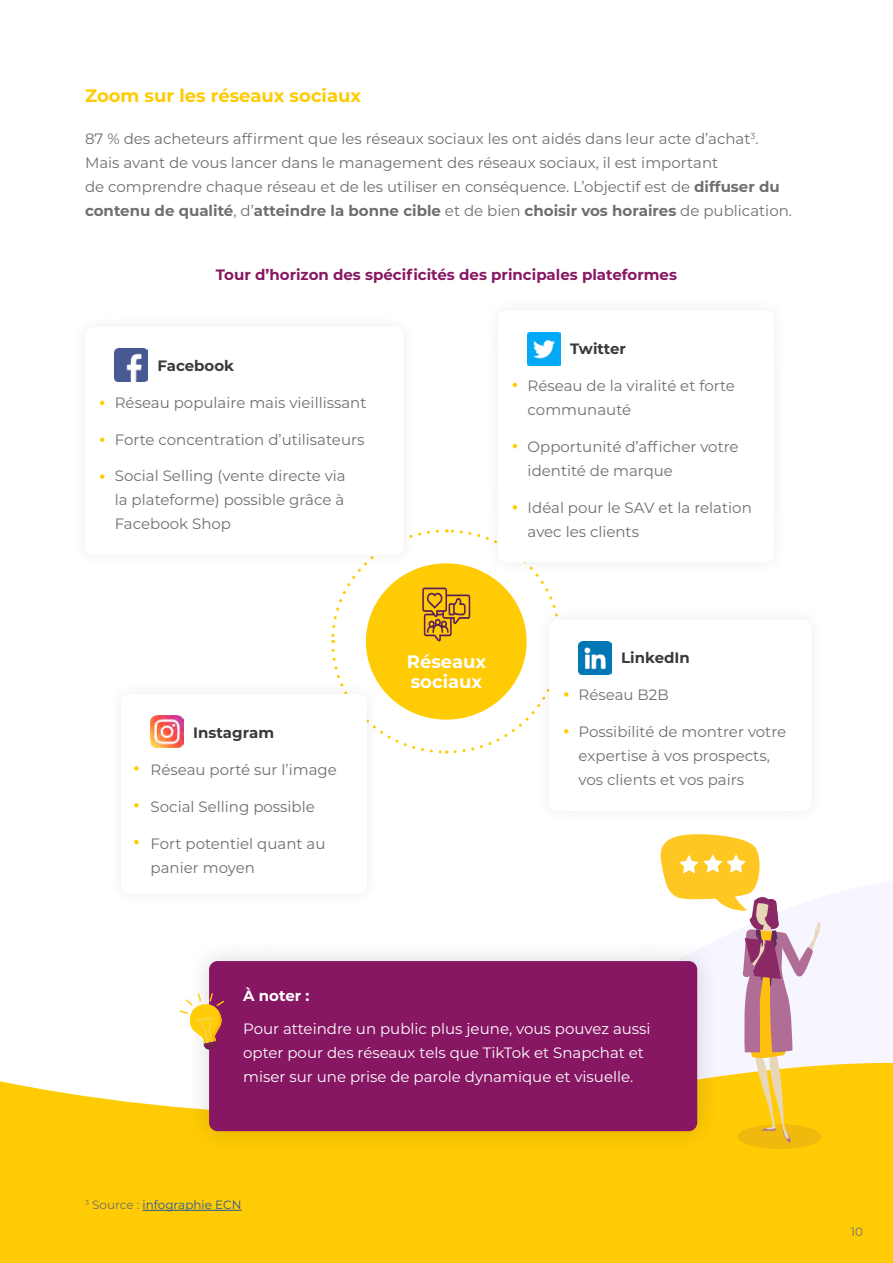
<style>
.page{position:relative;width:893px;height:1263px;background:#fff}
.page>*{position:absolute;margin:0;border:0;box-sizing:border-box;transform-origin:0 0}
.t1{font:700 18px "Montserrat";color:#ffcb05}
.t2{font:700 18px/19.5px "Montserrat";color:#fff}
.t3{font:15px/24px "Montserrat";color:#706f6f}
.t4{font:15px/24px "Montserrat";color:#fff}
.t5{font:700 15px "Montserrat";color:#871763}
.t6{font:700 15px "Montserrat";color:#3a3a3b}
.t7{font:700 15px "Montserrat";color:#fff}
.t8{font:12px "Montserrat";color:#275b9b}
.t9{font:12px "Montserrat";color:#706f6f}
.s1{font-weight:700}
.s2{color:#706f6f}
</style>
<div class="page">
<div style="left:0;top:1062px;width:893px;height:201px;background:#ffcb05"></div>
<div style="left:737px;top:1124px;width:84px;height:25px;background:#efba0d;border-radius:50%"></div>
<svg style="left:660px;top:834px;width:160px;height:309px"></svg>
<div style="left:185px;top:937px;width:537px;height:218px;background:#000;opacity:.15"></div>
<div style="left:209px;top:961px;width:488px;height:170px;background:#871763;border-radius:9px"></div>
<svg style="left:179px;top:992px;width:46px;height:58px"></svg>
<hr style="left:142px;top:1210px;width:100px;height:1px;background:#275b9b">
<img style="left:115px;top:349px;width:33px;height:33px">
<img style="left:151px;top:715px;width:32px;height:33px">
<img style="left:528px;top:332px;width:33px;height:33px">
<img style="left:579px;top:641px;width:32px;height:33px">
<svg style="left:100px;top:401px;width:4px;height:4px"></svg>
<svg style="left:134px;top:766px;width:5px;height:5px"></svg>
<svg style="left:513px;top:383px;width:4px;height:4px"></svg>
<svg style="left:513px;top:444px;width:4px;height:4px"></svg>
<svg style="left:513px;top:505px;width:4px;height:5px"></svg>
<svg style="left:100px;top:474px;width:4px;height:5px"></svg>
<svg style="left:134px;top:840px;width:5px;height:4px"></svg>
<svg style="left:100px;top:437px;width:4px;height:5px"></svg>
<svg style="left:331px;top:529px;width:237px;height:225px"></svg>
<svg style="left:134px;top:803px;width:5px;height:4px"></svg>
<p class="t1" style="left:85px;top:83px;width:278px">Zoom sur les réseaux sociaux</p>
<p class="t3" style="left:85px;top:127px;width:708px">87 % des acheteurs affirment que les réseaux sociaux les ont aidés dans leur acte d’achat<sup>3</sup>.<br>Mais avant de vous lancer dans le management des réseaux sociaux, il est important<br>de comprendre chaque réseau et de les utiliser en conséquence. L’objectif est de <span class="s1">diffuser du contenu de qualité</span>, d’<span class="s1">atteindre la bonne cible</span> et de bien <span class="s1">choisir vos horaires</span> de publication.</p>
<p class="t5" style="left:216px;top:264px;width:463px">Tour d’horizon des spécificités des principales plateformes</p>
<p class="t6" style="left:157px;top:355px;width:78px">Facebook</p>
<p class="t3" style="left:115px;top:390px;width:253px">Réseau populaire mais vieillissant</p>
<p class="t3" style="left:115px;top:427px;width:251px">Forte concentration d’utilisateurs</p>
<p class="t3" style="left:115px;top:463px;width:232px;text-align:justify">Social Selling (vente directe via la plateforme) possible grâce à Facebook Shop</p>
<p class="t6" style="left:570px;top:338px;width:57px">Twitter</p>
<p class="t3" style="left:528px;top:373px;width:209px">Réseau de la viralité et forte communauté</p>
<p class="t3" style="left:528px;top:434px;width:212px">Opportunité d’afficher votre identité de marque</p>
<p class="t3" style="left:528px;top:495px;width:226px">Idéal pour le SAV et la relation avec les clients</p>
<p class="t6" style="left:193px;top:722px;width:82px">Instagram</p>
<p class="t3" style="left:151px;top:757px;width:188px">Réseau porté sur l’image</p>
<p class="t3" style="left:151px;top:794px;width:166px">Social Selling possible</p>
<p class="t3" style="left:151px;top:831px;width:176px">Fort potentiel quant au panier moyen</p>
<p class="t2" style="left:407px;top:651px;width:81px">Réseaux sociaux</p>
<p class="t6" style="left:621px;top:647px;width:70px">LinkedIn</p>
<p class="t3" style="left:579px;top:682px;width:92px">Réseau B2B</p>
<p class="t3" style="left:579px;top:719px;width:209px">Possibilité de montrer votre expertise à vos prospects, vos clients et vos pairs</p>
<p class="t7" style="left:243px;top:985px;width:68px">À noter :</p>
<p class="t4" style="left:243px;top:1016px;width:409px">Pour atteindre un public plus jeune, vous pouvez aussi opter pour des réseaux tels que TikTok et Snapchat et miser sur une prise de parole dynamique et visuelle.</p>
<p class="t8" style="left:85px;top:1196px;width:158px"><sup>3</sup> <span class="s2">Source :</span> infographie ECN</p>
<p class="t9" style="left:851px;top:1224px;width:14px">10</p>
</div>
